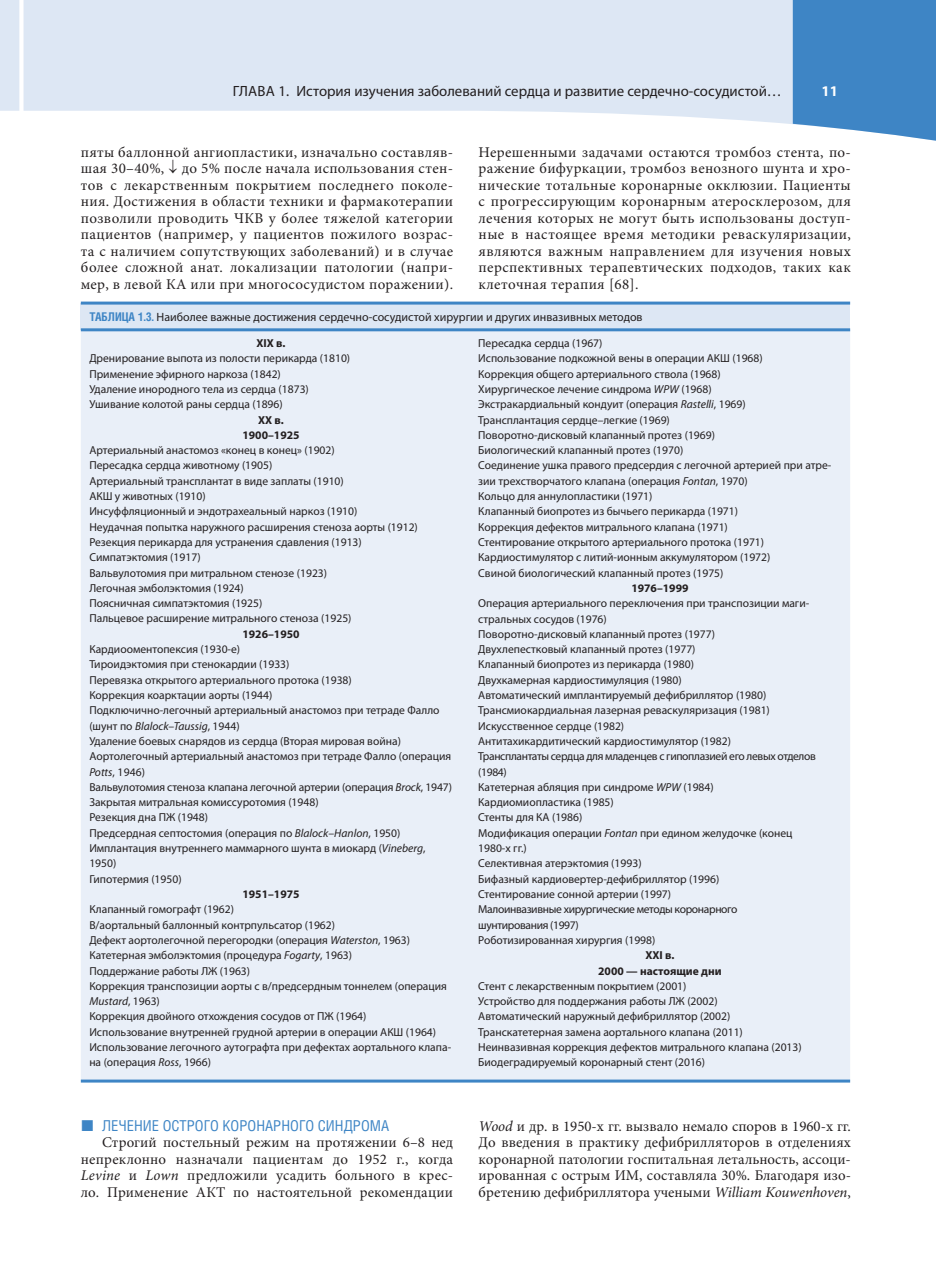
<style>
.page{position:relative;width:936px;height:1276px;background:#fff}
.page>*{position:absolute;margin:0;border:0;box-sizing:border-box;transform-origin:0 0}
.t1{font:15px "Helios Cond";color:#3e85c5}
.t2{font:14.85px/16.5px "Minion Pro";letter-spacing:.015em;color:#231f20;text-align:justify}
.t3{font:14.85px "Myriad Pro";color:#231f20}
.t4{font:700 14.85px "Myriad Pro";color:#fff}
.t5{font:12px "Myriad Pro";color:#231f20}
.t6{font:11.55px/15.3px "Myriad Pro";color:#231f20}
.t7{font:700 11.55px/15.3px "Myriad Pro";color:#231f20;text-align:center}
.s1{font-family:"Helios Cond";font-weight:700;color:#3e85c5}
.s2{font-style:italic}
</style>
<div class="page">
<svg style="left:24px;top:0;width:768px;height:124px;background:#e0e9f5"></svg>
<svg style="left:792px;top:0;width:143px;height:141px;background:#4b8dc9"></svg>
<div style="left:0;top:0;width:19px;height:111px;background:#dde7f4"></div>
<div style="left:81px;top:303px;width:769px;height:27px;background:#dde7f4"></div>
<div style="left:81px;top:331px;width:769px;height:748px;background:#e9eff8"></div>
<hr style="left:81px;top:1079px;width:769px;height:3px;background:#3e85c5">
<hr style="left:81px;top:301px;width:769px;height:3px;background:#3e85c5">
<hr style="left:81px;top:328px;width:769px;height:3px;background:#3e85c5">
<p class="t3" style="left:233px;top:85px;width:550px">ГЛАВА 1. История изучения заболеваний сердца и развитие сердечно-сосудистой…</p>
<p class="t4" style="left:821px;top:85px;width:18px">11</p>
<p class="t2" style="left:81px;top:145px;width:374px">пяты баллонной ангиопластики, изначально составляв&shy;шая 30–40%, ↓ до 5% после начала использования стен&shy;тов с лекарственным покрытием последнего поколе&shy;ния. Достижения в области техники и фармакотерапии позволили проводить ЧКВ у более тяжелой категории пациентов (например, у пациентов пожилого возрас&shy;та с наличием сопутствующих заболеваний) и в случае более сложной анат. локализации патологии (напри&shy;мер, в левой КА или при многососудистом поражении).</p>
<p class="t2" style="left:478px;top:145px;width:374px">Нерешенными задачами остаются тромбоз стента, по&shy;ражение бифуркации, тромбоз венозного шунта и хро&shy;нические тотальные коронарные окклюзии. Пациенты с прогрессирующим коронарным атеросклерозом, для лечения которых не могут быть использованы доступ&shy;ные в настоящее время методики реваскуляризации, являются важным направлением для изучения новых перспективных терапевтических подходов, таких как клеточная терапия [68].</p>
<p class="t5" style="left:89px;top:313px;width:554px"><span class="s1">ТАБЛИЦА 1.3.</span> Наиболее важные достижения сердечно-сосудистой хирургии и других инвазивных методов</p>
<p class="t7" style="left:256px;top:336px;width:31px">XIX в.</p>
<p class="t6" style="left:89px;top:352px;width:262px">Дренирование выпота из полости перикарда (1810)<br>Применение эфирного наркоза (1842)<br>Удаление инородного тела из сердца (1873)<br>Ушивание колотой раны сердца (1896)</p>
<p class="t7" style="left:242px;top:413px;width:59px">XX в.<br>1900–1925</p>
<p class="t6" style="left:89px;top:443px;width:330px">Артериальный анастомоз «конец в конец» (1902)<br>Пересадка сердца животному (1905)<br>Артериальный трансплантат в виде заплаты (1910)<br>АКШ у животных (1910)<br>Инсуффляционный и эндотрахеальный наркоз (1910)<br>Неудачная попытка наружного расширения стеноза аорты (1912)<br>Резекция перикарда для устранения сдавления (1913)<br>Симпатэктомия (1917)<br>Вальвулотомия при митральном стенозе (1923)<br>Легочная эмболэктомия (1924)<br>Поясничная симпатэктомия (1925)<br>Пальцевое расширение митрального стеноза (1925)</p>
<p class="t7" style="left:242px;top:627px;width:59px">1926–1950</p>
<p class="t6" style="left:89px;top:642px;width:364px">Кардиооментопексия (1930-е)<br>Тироидэктомия при стенокардии (1933)<br>Перевязка открытого артериального протока (1938)<br>Коррекция коарктации аорты (1944)<br>Подключично-легочный артериальный анастомоз при тетраде Фалло (шунт по <span class="s2">Blalock–Taussig</span>, 1944)<br>Удаление боевых снарядов из сердца (Вторая мировая война)<br>Аортолегочный артериальный анастомоз при тетраде Фалло (операция <span class="s2">Potts</span>, 1946)<br>Вальвулотомия стеноза клапана легочной артерии (операция <span class="s2">Brock</span>, 1947)<br>Закрытая митральная комиссуротомия (1948)<br>Резекция дна ПЖ (1948)<br>Предсердная септостомия (операция по <span class="s2">Blalock–Hanlon</span>, 1950)<br>Имплантация внутреннего маммарного шунта в миокард (<span class="s2">Vineberg</span>, 1950)<br>Гипотермия (1950)</p>
<p class="t7" style="left:242px;top:887px;width:59px">1951–1975</p>
<p class="t6" style="left:89px;top:902px;width:363px">Клапанный гомографт (1962)<br>В/аортальный баллонный контрпульсатор (1962)<br>Дефект аортолегочной перегородки (операция <span class="s2">Waterston</span>, 1963)<br>Катетерная эмболэктомия (процедура <span class="s2">Fogarty</span>, 1963)<br>Поддержание работы ЛЖ (1963)<br>Коррекция транспозиции аорты с в/предсердным тоннелем (операция <span class="s2">Mustard</span>, 1963)<br>Коррекция двойного отхождения сосудов от ПЖ (1964)<br>Использование внутренней грудной артерии в операции АКШ (1964)<br>Использование легочного аутографта при дефектах аортального клапа&shy;на (операция <span class="s2">Ross</span>, 1966)</p>
<p class="t6" style="left:478px;top:336px;width:354px">Пересадка сердца (1967)<br>Использование подкожной вены в операции АКШ (1968)<br>Коррекция общего артериального ствола (1968)<br>Хирургическое лечение синдрома <span class="s2">WPW</span> (1968)<br>Экстракардиальный кондуит (операция <span class="s2">Rastelli</span>, 1969)<br>Трансплантация cердце–легкие (1969)<br>Поворотно-дисковый клапанный протез (1969)<br>Биологический клапанный протез (1970)<br>Соединение ушка правого предсердия с легочной артерией при атре&shy;зии трехстворчатого клапана (операция <span class="s2">Fontan</span>, 1970)<br>Кольцо для аннулопластики (1971)<br>Клапанный биопротез из бычьего перикарда (1971)<br>Коррекция дефектов митрального клапана (1971)<br>Стентирование открытого артериального протока (1971)<br>Кардиостимулятор с литий-ионным аккумулятором (1972)<br>Свиной биологический клапанный протез (1975)</p>
<p class="t7" style="left:631px;top:581px;width:59px">1976–1999</p>
<p class="t6" style="left:478px;top:596px;width:339px">Операция артериального переключения при транспозиции маги&shy;стральных сосудов (1976)<br>Поворотно-дисковый клапанный протез (1977)<br>Двухлепестковый клапанный протез (1977)<br>Клапанный биопротез из перикарда (1980)<br>Двухкамерная кардиостимуляция (1980)<br>Автоматический имплантируемый дефибриллятор (1980)<br>Трансмиокардиальная лазерная реваскуляризация (1981)<br>Искусственное сердце (1982)<br>Антитахикардитический кардиостимулятор (1982)<br>Трансплантаты сердца для младенцев с гипоплазией его левых отделов (1984)<br>Катетерная абляция при синдроме <span class="s2">WPW</span> (1984)<br>Кардиомиопластика (1985)<br>Стенты для КА (1986)<br>Модификация операции <span class="s2">Fontan</span> при едином желудочке (конец 1980-х гг.)<br>Селективная атерэктомия (1993)<br>Бифазный кардиовертер-дефибриллятор (1996)<br>Стентирование сонной артерии (1997)<br>Малоинвазивные хирургические методы коронарного<br>шунтирования (1997)<br>Роботизированная хирургия (1998)</p>
<p class="t7" style="left:598px;top:948px;width:125px">XXI в.<br>2000 — настоящие дни</p>
<p class="t6" style="left:478px;top:979px;width:325px">Стент с лекарственным покрытием (2001)<br>Устройство для поддержания работы ЛЖ (2002)<br>Автоматический наружный дефибриллятор (2002)<br>Транскатетерная замена аортального клапана (2011)<br>Неинвазивная коррекция дефектов митрального клапана (2013)<br>Биодеградируемый коронарный стент (2016)</p>
<p class="t1" style="left:102px;top:1120px;width:288px">ЛЕЧЕНИЕ ОСТРОГО КОРОНАРНОГО СИНДРОМА</p>
<p class="t2" style="left:81px;top:1135px;width:374px;text-indent:21px">Строгий постельный режим на протяжении 6–8 нед непреклонно назначали пациентам до 1952 г., когда <span class="s2">Levine</span> и <span class="s2">Lown</span> предложили усадить больного в крес&shy;ло. Применение АКТ по настоятельной рекомендации</p>
<p class="t2" style="left:478px;top:1118px;width:374px"><span class="s2">Wood</span> и др. в 1950-х гг. вызвало немало споров в 1960-х гг.<br>До введения в практику дефибрилляторов в отделениях коронарной патологии госпитальная летальность, ассоци&shy;ированная с острым ИМ, составляла 30%. Благодаря изо&shy;бретению дефибриллятора учеными <span class="s2">William Kouwenhoven</span>,</p>
</div>
